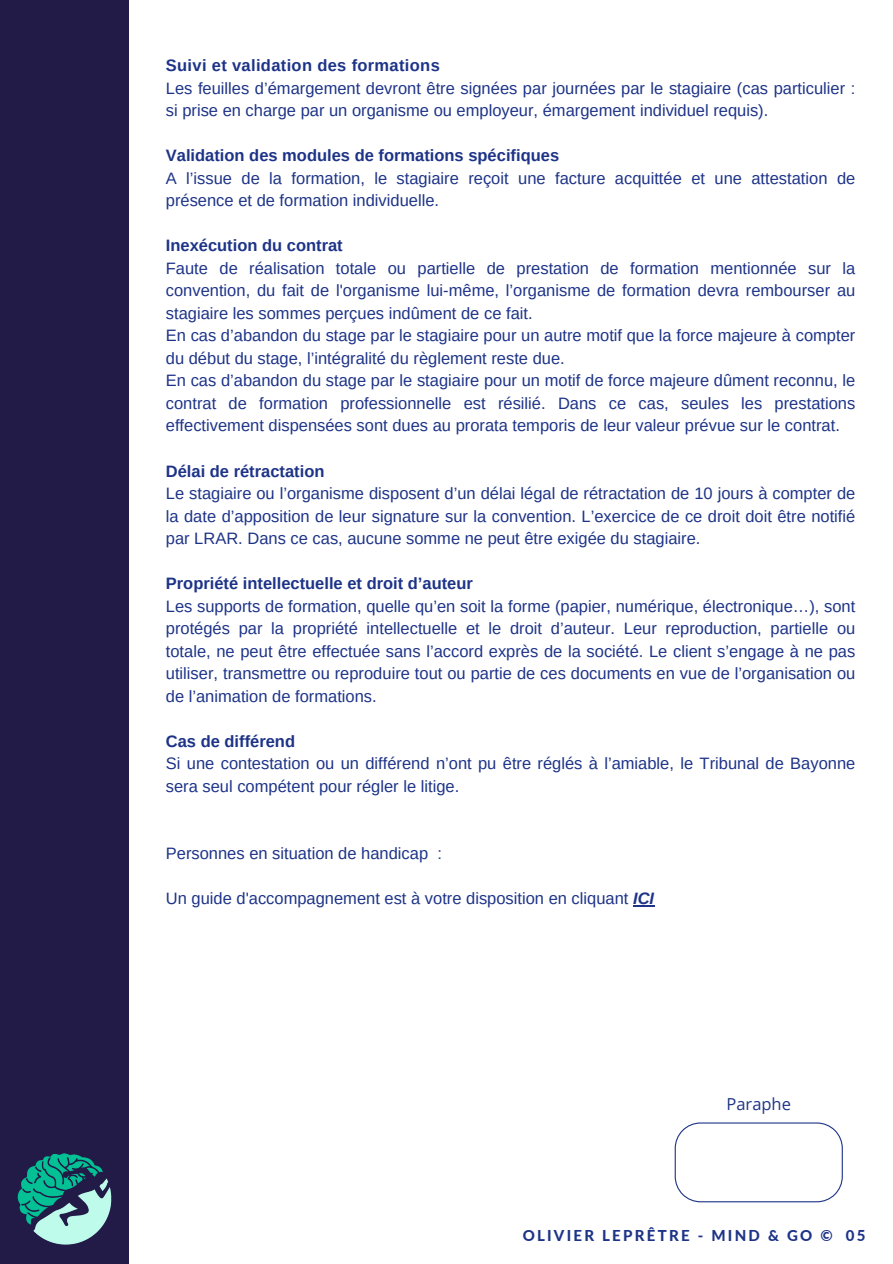
<style>
.page{position:relative;width:893px;height:1264px;background:#fff}
.page>*{position:absolute;margin:0;border:0;box-sizing:border-box;transform-origin:0 0}
.t1{font:16.5px/22.5px "Arimo";color:#1d3387}
.t2{font:700 16.5px "Arimo";color:#1d3387}
.t3{font:700 16.5px "Arimo";letter-spacing:.02em;color:#1d3387}
.t4{font:16.5px "Open Sans";color:#1d3387}
.t5{font:800 15px "Lato";letter-spacing:.15em;color:#1d3387}
.s1{font-weight:700;font-style:italic}
</style>
<div class="page">
<svg style="left:633px;top:905px;width:21px;height:1px"></svg>
<svg style="left:674px;top:1122px;width:168px;height:80px"></svg>
<div style="left:0;top:0;width:129px;height:1263px;background:#231b47"></div>
<img style="left:17px;top:1153px;width:95px;height:92px">
<p class="t3" style="left:166px;top:56px;width:275px">Suivi et validation des formations</p>
<p class="t1" style="left:166px;top:77px;width:691px">Les feuilles d’émargement devront être signées par journées par le stagiaire (cas particulier : si prise en charge par un organisme ou employeur, émargement individuel requis).</p>
<p class="t2" style="left:166px;top:146px;width:395px">Validation des modules de formations spécifiques</p>
<p class="t1" style="left:166px;top:167px;width:691px">A l’issue de la formation, le stagiaire reçoit une facture acquittée et une attestation de présence et de formation individuelle.</p>
<p class="t2" style="left:166px;top:236px;width:178px">Inexécution du contrat</p>
<p class="t1" style="left:166px;top:257px;width:691px;text-align:justify">Faute de réalisation totale ou partielle de prestation de formation mentionnée sur la convention, du fait de l'organisme lui-même, l’organisme de formation devra rembourser au stagiaire les sommes perçues indûment de ce fait.</p>
<p class="t1" style="left:166px;top:324px;width:691px">En cas d’abandon du stage par le stagiaire pour un autre motif que la force majeure à compter du début du stage, l’intégralité du règlement reste due.</p>
<p class="t1" style="left:166px;top:369px;width:691px;text-align:justify">En cas d’abandon du stage par le stagiaire pour un motif de force majeure dûment reconnu, le contrat de formation professionnelle est résilié. Dans ce cas, seules les prestations effectivement dispensées sont dues au prorata temporis de leur valeur prévue sur le contrat.</p>
<p class="t2" style="left:166px;top:461px;width:160px">Délai de rétractation</p>
<p class="t1" style="left:166px;top:482px;width:691px;text-align:justify">Le stagiaire ou l’organisme disposent d’un délai légal de rétractation de 10 jours à compter de la date d’apposition de leur signature sur la convention. L’exercice de ce droit doit être notifié par LRAR. Dans ce cas, aucune somme ne peut être exigée du stagiaire.</p>
<p class="t2" style="left:166px;top:574px;width:308px">Propriété intellectuelle et droit d’auteur</p>
<p class="t1" style="left:166px;top:594px;width:691px;text-align:justify">Les supports de formation, quelle qu’en soit la forme (papier, numérique, électronique…), sont protégés par la propriété intellectuelle et le droit d’auteur. Leur reproduction, partielle ou totale, ne peut être effectuée sans l’accord exprès de la société. Le client s’engage à ne pas utiliser, transmettre ou reproduire tout ou partie de ces documents en vue de l’organisation ou de l’animation de formations.</p>
<p class="t2" style="left:166px;top:731px;width:131px">Cas de différend</p>
<p class="t1" style="left:166px;top:752px;width:691px">Si une contestation ou un différend n’ont pu être réglés à l’amiable, le Tribunal de Bayonne sera seul compétent pour régler le litige.</p>
<p class="t1" style="left:166px;top:842px;width:277px">Personnes en situation de handicap :</p>
<p class="t1" style="left:166px;top:887px;width:490px">Un guide d'accompagnement est à votre disposition en cliquant <span class="s1">ICI</span></p>
<p class="t4" style="left:726px;top:1092px;width:66px">Paraphe</p>
<p class="t5" style="left:522px;top:1226px;width:311px">OLIVIER LEPRÊTRE - MIND &amp; GO ©</p>
<p class="t5" style="left:845px;top:1226px;width:21px">05</p>
</div>
